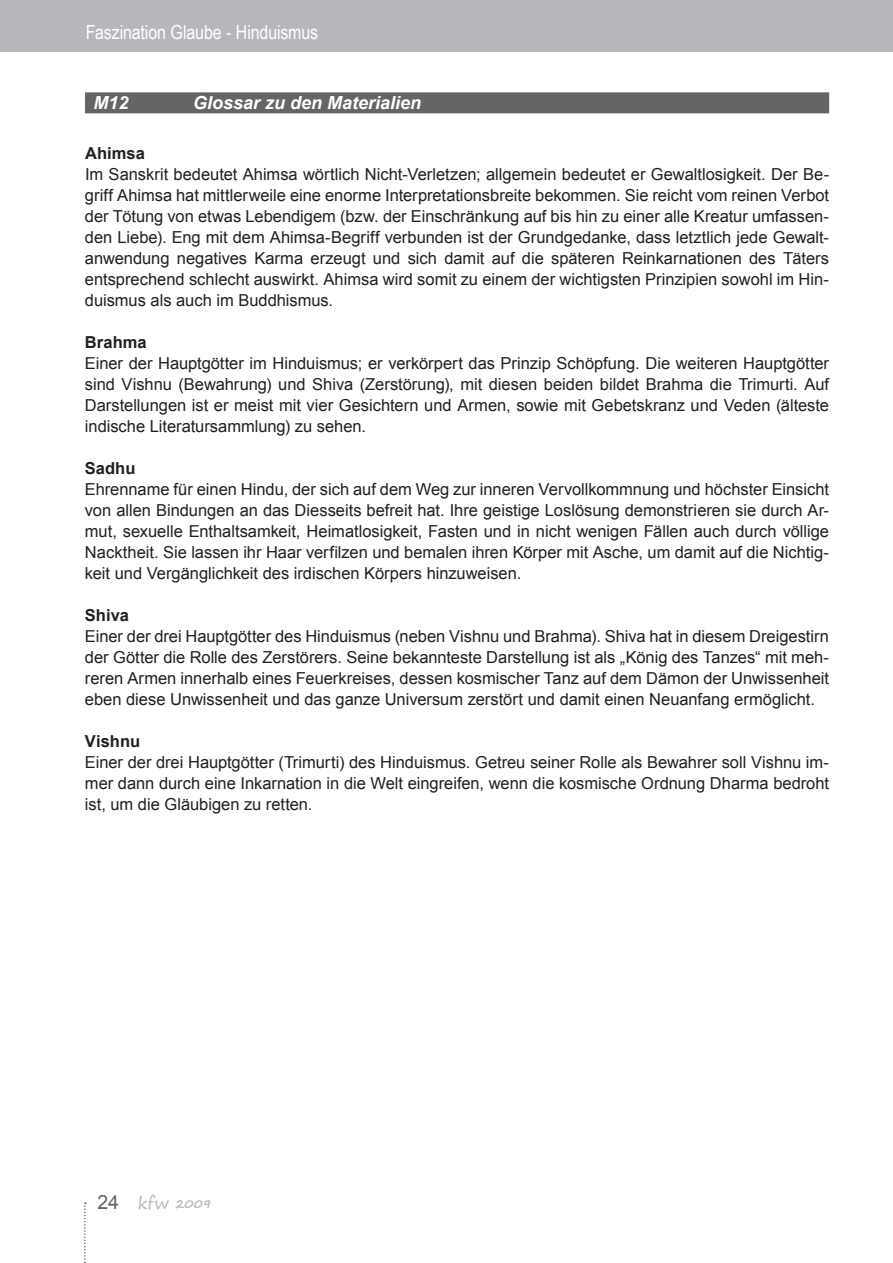
<style>
.page{position:relative;width:893px;height:1263px;background:#fff}
.page>*{position:absolute;margin:0;border:0;box-sizing:border-box;transform-origin:0 0}
.t1{font:19.5px "Arial Narrow";letter-spacing:-.005em;color:#fff}
.t2{font:italic 700 18px "Arial";color:#fff}
.t3{font:16.5px/21px "Arial";color:#231f20;text-align:justify}
.t4{font:700 16.5px "Arial";letter-spacing:.005em;color:#231f20}
.t5{font:700 12px "Segoe Print";color:#b6b7bb}
.s1{font-family:"Arial";font-weight:400;font-size:19.5px;color:#656568}
.s2{font-weight:400;font-size:16.5px}
</style>
<div class="page">
<div style="left:0;top:0;width:893px;height:52px;background:#b6b7bb"></div>
<svg style="left:84px;top:1202px;width:2px;height:61px"></svg>
<div style="left:85px;top:92px;width:744px;height:21px;background:#656568"></div>
<p class="t1" style="left:86px;top:18px;width:234px">Faszination Glaube - Hinduismus</p>
<p class="t2" style="left:94px;top:91px;width:37px">M12</p>
<p class="t2" style="left:193px;top:91px;width:230px">Glossar zu den Materialien</p>
<p class="t4" style="left:85px;top:142px;width:61px">Ahimsa</p>
<p class="t3" style="left:85px;top:164px;width:746px">Im Sanskrit bedeutet Ahimsa wörtlich Nicht-Verletzen; allgemein bedeutet er Gewaltlosigkeit. Der Be&shy;griff Ahimsa hat mittlerweile eine enorme Interpretationsbreite bekommen. Sie reicht vom reinen Verbot der Tötung von etwas Lebendigem (bzw. der Einschränkung auf bis hin zu einer alle Kreatur umfassen&shy;den Liebe). Eng mit dem Ahimsa-Begriff verbunden ist der Grundgedanke, dass letztlich jede Gewalt&shy;anwendung negatives Karma erzeugt und sich damit auf die späteren Reinkarnationen des Täters entsprechend schlecht auswirkt. Ahimsa wird somit zu einem der wichtigsten Prinzipien sowohl im Hin&shy;duismus als auch im Buddhismus.</p>
<p class="t4" style="left:85px;top:331px;width:63px">Brahma</p>
<p class="t3" style="left:85px;top:353px;width:746px">Einer der Hauptgötter im Hinduismus; er verkörpert das Prinzip Schöpfung. Die weiteren Hauptgötter sind Vishnu (Bewahrung) und Shiva (Zerstörung), mit diesen beiden bildet Brahma die Trimurti. Auf Darstellungen ist er meist mit vier Gesichtern und Armen, sowie mit Gebetskranz und Veden (älteste indische Literatursammlung) zu sehen.</p>
<p class="t4" style="left:85px;top:457px;width:52px">Sadhu</p>
<p class="t3" style="left:85px;top:479px;width:746px">Ehrenname für einen Hindu, der sich auf dem Weg zur inneren Vervollkommnung und höchster Einsicht von allen Bindungen an das Diesseits befreit hat. Ihre geistige Loslösung demonstrieren sie durch Ar&shy;mut, sexuelle Enthaltsamkeit, Heimatlosigkeit, Fasten und in nicht wenigen Fällen auch durch völlige Nacktheit. Sie lassen ihr Haar verfilzen und bemalen ihren Körper mit Asche, um damit auf die Nichtig&shy;keit und Vergänglichkeit des irdischen Körpers hinzuweisen.</p>
<p class="t4" style="left:85px;top:604px;width:45px">Shiva</p>
<p class="t3" style="left:85px;top:626px;width:746px">Einer der drei Hauptgötter des Hinduismus (neben Vishnu und Brahma). Shiva hat in diesem Dreigestirn der Götter die Rolle des Zerstörers. Seine bekannteste Darstellung ist als „König des Tanzes“ mit meh&shy;reren Armen innerhalb eines Feuerkreises, dessen kosmischer Tanz auf dem Dämon der Unwissenheit eben diese Unwissenheit und das ganze Universum zerstört und damit einen Neuanfang ermöglicht.</p>
<p class="t4" style="left:85px;top:730px;width:57px">Vishnu</p>
<p class="t3" style="left:85px;top:752px;width:746px">Einer der drei Hauptgötter (Trimurti) des Hinduismus. Getreu seiner Rolle als Bewahrer soll Vishnu im&shy;mer dann durch eine Inkarnation in die Welt eingreifen, wenn die kosmische Ordnung Dharma bedroht ist, um die Gläubigen zu retten.</p>
<p class="t5" style="left:98px;top:1192px;width:115px"><span class="s1">24</span> <span class="s2">kfw</span> 2009</p>
</div>
